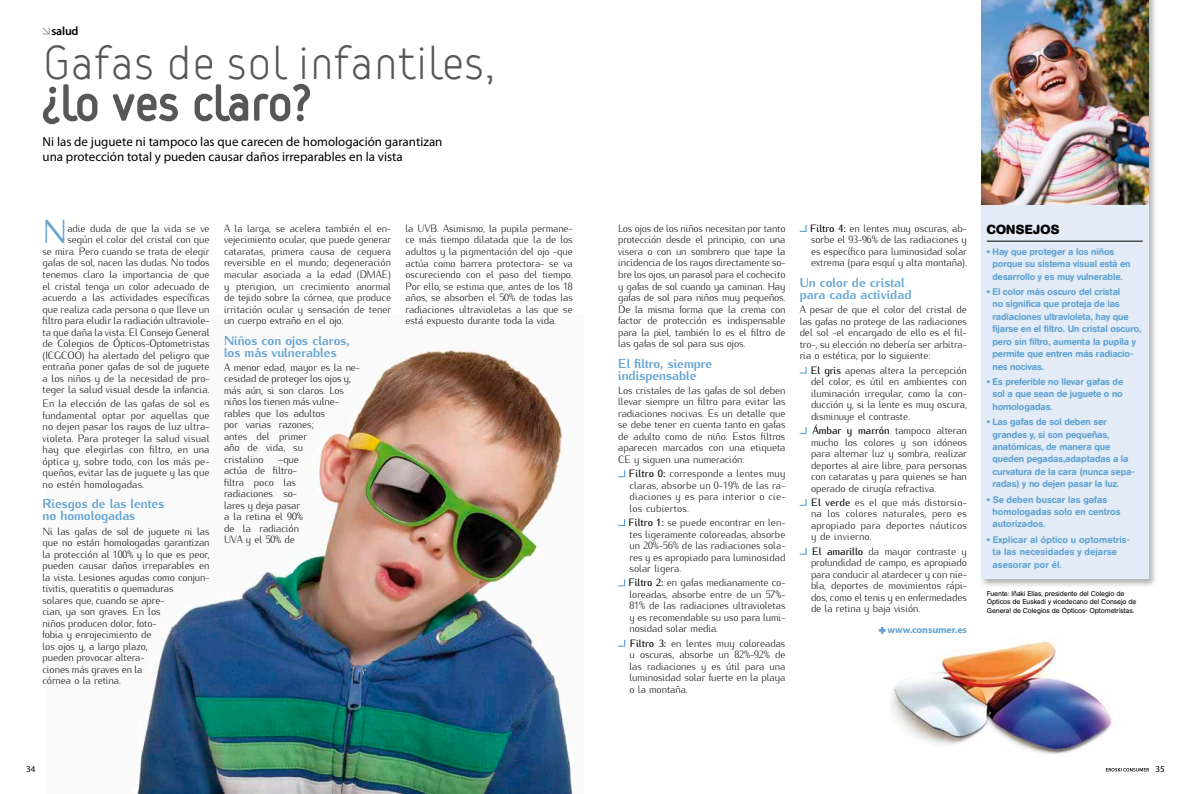
<style>
.page{position:relative;width:1191px;height:794px;background:#fff}
.page>*{position:absolute;margin:0;border:0;box-sizing:border-box;transform-origin:0 0}
.t1{font:46px "VSV Melon Light";letter-spacing:-.02em;color:#57575a}
.t2{font:33.1px "Kurier";color:#61a3d3;scale:.96 1}
.t3{font:800 13px/12px "Kurier";letter-spacing:-.005em;color:#61a3d3;scale:.96 1}
.t4{font:13px/15px "Myriad Pro";color:#000}
.t5{font:700 13px "AG Book Rounded";letter-spacing:.02em;color:#000}
.t6{font:600 12px "Myriad Pro";letter-spacing:-.02em;color:#000}
.t7{font:300 10.6px/11.5px "Kurier";letter-spacing:-.01em;color:#000;text-align:justify;scale:.96 1}
.t8{font:700 9.6px "Myriad Pro";letter-spacing:-.01em;color:#61a3d3;scale:1.04 1}
.t9{font:500 9.5px/12.4px "AG Book Rounded";letter-spacing:-.01em;color:#61a3d3}
.t10{font:500 9.5px/12.4px "AG Book Rounded";letter-spacing:.01em;color:#61a3d3}
.t11{font:9px "Myriad Pro";color:#000}
.t12{font:7px/8.4px "AG Book Rounded";letter-spacing:-.01em;color:#000}
.s1{font-weight:500}
</style>
<div class="page">
<img style="left:137px;top:349px;width:439px;height:445px">
<div style="left:979px;top:0;width:178px;height:588px;background:#000;opacity:.3"></div>
<div style="left:981px;top:0;width:167px;height:578px;background:#e3ecf6"></div>
<img style="left:981px;top:0;width:167px;height:204px">
<svg style="left:43px;top:27px;width:7px;height:8px"></svg>
<svg style="left:42px;top:84px;width:56px;height:41px"></svg>
<svg style="left:112px;top:93px;width:66px;height:29px"></svg>
<svg style="left:194px;top:83px;width:117px;height:39px"></svg>
<svg style="left:799px;top:225px;width:7px;height:7px"></svg>
<svg style="left:799px;top:367px;width:7px;height:7px"></svg>
<svg style="left:799px;top:427px;width:7px;height:7px"></svg>
<svg style="left:799px;top:499px;width:7px;height:7px"></svg>
<svg style="left:799px;top:548px;width:7px;height:7px"></svg>
<svg style="left:878px;top:627px;width:8px;height:7px"></svg>
<hr style="left:986px;top:241px;width:156px;height:1px;background:#000">
<svg style="left:618px;top:470px;width:7px;height:7px"></svg>
<svg style="left:618px;top:519px;width:7px;height:7px"></svg>
<svg style="left:618px;top:579px;width:7px;height:7px"></svg>
<svg style="left:618px;top:640px;width:7px;height:7px"></svg>
<img style="left:891px;top:638px;width:222px;height:116px">
<svg style="left:1106px;top:768px;width:42px;height:3px"></svg>
<p class="t6" style="left:52px;top:24px;width:29px">salud</p>
<h1 class="t1" style="left:43px;top:35px;width:454px">Gafas de sol infantiles,</h1>
<p class="t4" style="left:43px;top:134px;width:401px">Ni las de juguete ni tampoco las que carecen de homologación garantizan una protección total y pueden causar daños irreparables en la vista</p>
<h2 class="t2" style="left:43px;top:206px;width:28px">N</h2>
<p class="t7" style="left:43px;top:222px;width:175px;text-align:right">adie duda de que la vida se ve según el color del cristal con que<br>se mira. Pero cuando se trata de elegir gafas de sol, nacen las dudas. No todos tenemos claro la importancia de que el cristal tenga un color adecuado de acuerdo a las actividades específicas que realiza cada persona o que lleve un filtro para eludir la radiación ultraviole&shy;ta que daña la vista. El Consejo General de Colegios de Ópticos-Optometristas (ICGCOO) ha alertado del peligro que entraña poner gafas de sol de juguete a los niños y de la necesidad de pro&shy;teger la salud visual desde la infancia.</p>
<p class="t7" style="left:43px;top:397px;width:175px">En la elección de las gafas de sol es fundamental optar por aquellas que no dejen pasar los rayos de luz ultra&shy;violeta. Para proteger la salud visual hay que elegirlas con filtro, en una óptica y, sobre todo, con los más pe&shy;queños, evitar las de juguete y las que no estén homologadas.</p>
<p class="t3" style="left:43px;top:497px;width:128px">Riesgos de las lentes no homologadas</p>
<p class="t7" style="left:43px;top:524px;width:175px;text-align:left">Ni las gafas de sol de juguete ni las que no están homologadas garantizan la protección al 100% y lo que es peor, pueden causar daños irreparables en la vista. Lesiones agudas como conjun&shy;tivitis, queratitis o quemaduras<br>solares que, cuando se apre-<br>cian, ya son graves. En los<br>niños producen dolor, foto-<br>fobia y enrojecimiento de<br>los ojos y, a largo plazo,<br>pueden provocar altera-<br>ciones más graves en la<br>córnea o la retina.</p>
<p class="t7" style="left:224px;top:222px;width:175px">A la larga, se acelera también el en&shy;vejecimiento ocular, que puede generar cataratas, primera causa de ceguera reversible en el mundo; degeneración macular asociada a la edad (DMAE) y pterigion, un crecimiento anormal de tejido sobre la córnea, que produce irritación ocular y sensación de tener un cuerpo extraño en el ojo.</p>
<p class="t3" style="left:224px;top:333px;width:133px">Niños con ojos claros, los más vulnerables</p>
<p class="t7" style="left:224px;top:360px;width:143px;text-align:left">A menor edad, mayor es la ne&shy;cesidad de proteger los ojos y, más aún, si son claros. Los niños los tienen más vulne&shy;rables que los adultos<br>por varias razones;<br>antes del primer<br>año de vida, su<br>cristalino</p>
<p class="t7" style="left:224px;top:452px;width:84px;text-align:left;text-indent:54px">–que actúa de filtro&shy;filtra poco las radiaciones so&shy;lares y deja pasar a la retina el 90% de la radiación<br>UVA y el 50% de</p>
<p class="t7" style="left:405px;top:222px;width:176px">la UVB. Asimismo, la pupila permane&shy;ce más tiempo dilatada que la de los adultos y la pigmentación del ojo -que actúa como barrera protectora- se va oscureciendo con el paso del tiempo.<br>Por ello, se estima que, antes de los 18 años, se absorben el 50% de todas las radiaciones ultravioletas a las que se está expuesto durante toda la vida.</p>
<p class="t7" style="left:810px;top:222px;width:165px"><span class="s1">Filtro 4:</span> en lentes muy oscuras, ab&shy;sorbe el 93-96% de las radiaciones y es específico para luminosidad solar extrema (para esquí y alta montaña).</p>
<p class="t7" style="left:618px;top:222px;width:176px">Los ojos de los niños necesitan por tanto protección desde el principio, con una visera o con un sombrero que tape la incidencia de los rayos directamente so&shy;bre los ojos, un parasol para el cochecito y gafas de sol cuando ya caminan. Hay gafas de sol para niños muy pequeños.<br>De la misma forma que la crema con factor de protección es indispensable para la piel, también lo es el filtro de las gafas de sol para sus ojos.</p>
<p class="t3" style="left:618px;top:356px;width:100px">El filtro, siempre indispensable</p>
<p class="t7" style="left:618px;top:383px;width:176px">Los cristales de las gafas de sol deben llevar siempre un filtro para evitar las radiaciones nocivas. Es un detalle que se debe tener en cuenta tanto en gafas de adulto como de niño. Estos filtros aparecen marcados con una etiqueta CE y siguen una numeración:</p>
<p class="t7" style="left:629px;top:467px;width:165px"><span class="s1">Filtro 0:</span> corresponde a lentes muy claras, absorbe un 0-19% de las ra&shy;diaciones y es para interior o cie&shy;los cubiertos.</p>
<p class="t7" style="left:628px;top:516px;width:165px"><span class="s1">Filtro 1:</span> se puede encontrar en len&shy;tes ligeramente coloreadas, absorbe un 20%-56% de las radiaciones sola&shy;res y es apropiado para luminosidad solar ligera.</p>
<p class="t7" style="left:628px;top:576px;width:165px"><span class="s1">Filtro 2:</span> en gafas medianamente co&shy;loreadas, absorbe entre de un 57%- 81% de las radiaciones ultravioletas y es recomendable su uso para lumi&shy;nosidad solar media.</p>
<p class="t7" style="left:629px;top:636px;width:164px"><span class="s1">Filtro 3:</span> en lentes muy coloreadas u oscuras, absorbe un 82%-92% de las radiaciones y es útil para una luminosidad solar fuerte en la playa o la montaña.</p>
<p class="t3" style="left:799px;top:276px;width:118px">Un color de cristal para cada actividad</p>
<p class="t7" style="left:799px;top:303px;width:176px">A pesar de que el color del cristal de las gafas no protege de las radiaciones del sol -el encargado de ello es el fil&shy;tro-, su elección no debería ser arbitra&shy;ria o estética, por lo siguiente:</p>
<p class="t7" style="left:810px;top:363px;width:164px"><span class="s1">El gris</span> apenas altera la percepción del color, es útil en ambientes con iluminación irregular, como la con&shy;ducción y, si la lente es muy oscura, disminuye el contraste.</p>
<p class="t7" style="left:811px;top:424px;width:164px"><span class="s1">Ámbar y marrón</span> tampoco alteran mucho los colores y son idóneos para alternar luz y sombra, realizar deportes al aire libre, para personas con cataratas y para quienes se han operado de cirugía refractiva.</p>
<p class="t7" style="left:811px;top:495px;width:164px"><span class="s1">El verde</span> es el que más distorsio&shy;na los colores naturales, pero es apropiado para deportes náuticos y de invierno.</p>
<p class="t7" style="left:811px;top:544px;width:164px"><span class="s1">El amarillo</span> da mayor contraste y profundidad de campo, es apropiado para conducir al atardecer y con nie&shy;bla, deportes de movimientos rápi&shy;dos, como el tenis y en enfermedades de la retina y baja visión.</p>
<p class="t8" style="left:887px;top:624px;width:78px">www.consumer.es</p>
<p class="t5" style="left:986px;top:222px;width:74px">CONSEJOS</p>
<p class="t9" style="left:992px;top:245px;width:140px;text-indent:-6px">• Hay que proteger a los niños porque su sistema visual está en desarrollo y es muy vulnerable.</p>
<p class="t9" style="left:992px;top:286px;width:150px;text-indent:-6px">• El color más oscuro del cristal<br>no significa que proteja de las radiaciones ultravioleta, hay que fijarse en el filtro. Un cristal oscuro, pero sin filtro, aumenta la pupila y permite que entren más radiacio&shy;nes nocivas.</p>
<p class="t9" style="left:992px;top:375px;width:132px;text-align:justify;text-indent:-6px">• Es preferible no llevar gafas de sol a que sean de juguete o no homologadas.</p>
<p class="t9" style="left:992px;top:416px;width:144px;text-indent:-6px">• Las gafas de sol deben ser grandes y, si son pequeñas, anatómicas, de manera que queden pegadas,adaptadas a la curvatura de la cara (nunca sepa&shy;radas) y no dejen pasar la luz.</p>
<p class="t9" style="left:992px;top:493px;width:129px;text-indent:-6px">• Se deben buscar las gafas homologadas solo en centros autorizados.</p>
<p class="t10" style="left:992px;top:533px;width:139px;text-indent:-6px">• Explicar al óptico u optometris&shy;ta las necesidades y dejarse asesorar por él.</p>
<p class="t12" style="left:986px;top:589px;width:151px">Fuente: Iñaki Elías, presidente del Colegio de<br>Ópticos de Euskadi y vicedecano del Consejo de<br>General de Colegios de Ópticos- Optometristas.</p>
<p class="t11" style="left:26px;top:763px;width:11px">34</p>
<p class="t11" style="left:1155px;top:763px;width:11px">35</p>
</div>
